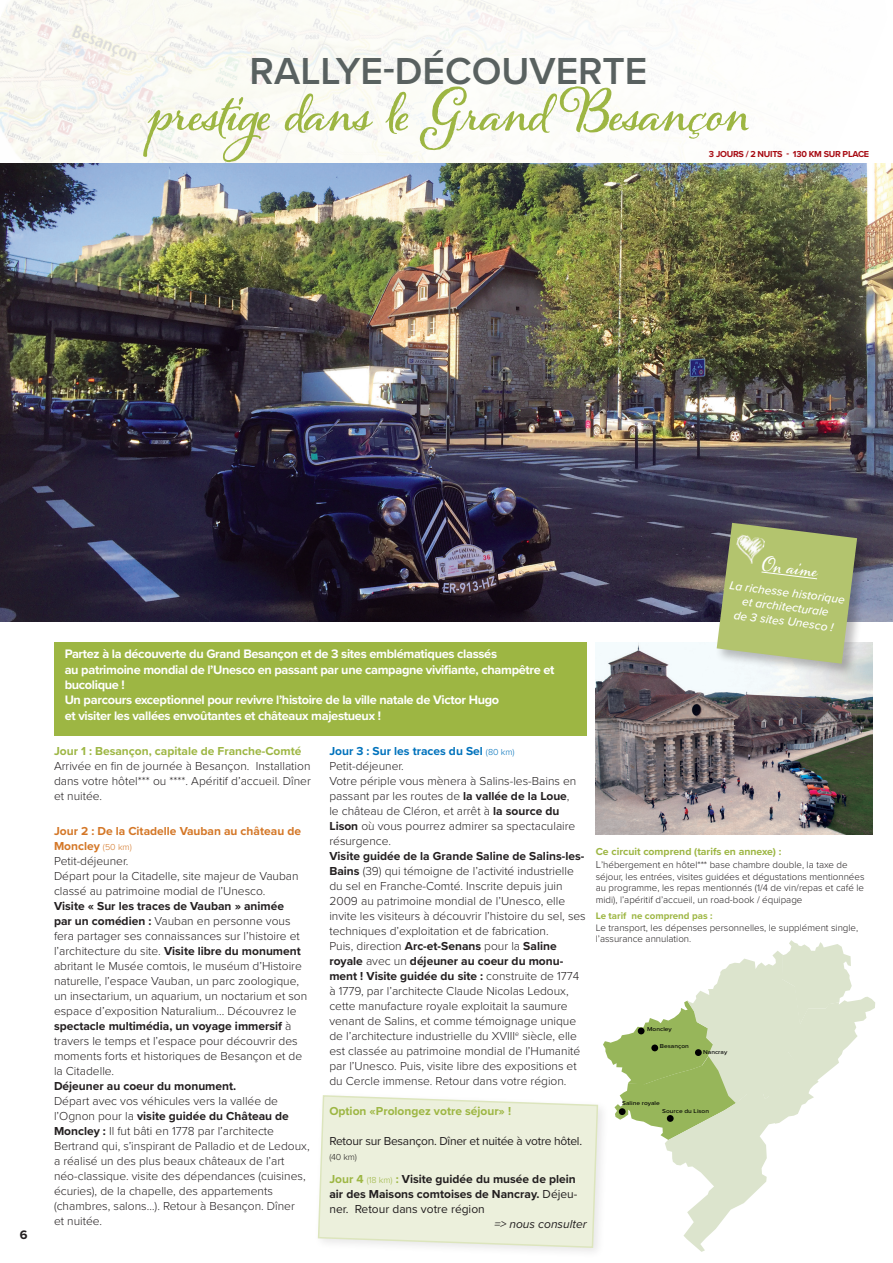
<style>
.page{position:relative;width:893px;height:1263px;background:#fff}
.page>*{position:absolute;margin:0;border:0;box-sizing:border-box;transform-origin:0 0}
.t1{font:700 52.5px "Alana";letter-spacing:-.015em;color:#9db643}
.t2{font:600 39px "Proxima Nova";color:#596160}
.t3{font:700 18px "Alana";color:#fff}
.t4{font:700 12.75px/15.3px "Proxima Nova";letter-spacing:-.025em;color:#fff}
.t5{font:700 12.75px "Proxima Nova";color:#231f20}
.t6{font:300 12px/15px "Proxima Nova";color:#231f20}
.t7{font:700 12px/15px "Proxima Nova";color:#231f20}
.t8{font:700 12px "Proxima Nova";color:#9db643}
.t9{font:italic 500 12px/14.4px "Proxima Nova";color:#fff;text-align:center}
.t10{font:12px "Proxima Nova";letter-spacing:-.02em;color:#231f20}
.t11{font:italic 12px "Proxima Nova";color:#231f20}
.t12{font:700 10.5px "Proxima Nova";color:#9db643}
.t13{font:300 9.75px/11.7px "Proxima Nova";color:#231f20}
.t14{font:700 9.75px "Proxima Nova";color:#9db643}
.t15{font:700 9px "Proxima Nova";letter-spacing:-.03em;color:#a70a12}
.t16{font:300 9px "Proxima Nova";color:#231f20}
.t17{font:500 5.85px "Proxima Nova";color:#000001;scale:1.13 1}
.s1{font-weight:700;color:#d47727}
.s2{font-size:9px;color:#d47727}
.s3{font-weight:700}
.s4{font-weight:700;color:#0072bc}
.s5{font-size:9px;color:#0072bc}
.s6{color:#9db643}
.s7{font-weight:300;font-size:9px;color:#9db643}
.s8{font-weight:400}
.s9{font-size:10.5px}
</style>
<div class="page">
<img style="left:0;top:0;width:677px;height:163px">
<div style="left:54px;top:642px;width:533px;height:93px;background:#9db643"></div>
<img style="left:596px;top:642px;width:276px;height:193px">
<img style="left:0;top:163px;width:893px;height:459px">
<div style="left:715px;top:521px;width:156px;height:156px;background:#231f20;opacity:.3"></div>
<svg style="left:717px;top:523px;width:140px;height:141px;background:#a9b674"></svg>
<img style="left:734px;top:534px;width:31px;height:31px">
<svg style="left:317px;top:940px;width:558px;height:312px"></svg>
<div style="left:651px;top:1044px;width:7px;height:7px;background:#000001;border-radius:50%"></div>
<div style="left:638px;top:1027px;width:7px;height:7px;background:#000001;border-radius:50%"></div>
<div style="left:619px;top:1108px;width:7px;height:7px;background:#000001;border-radius:50%"></div>
<div style="left:667px;top:1115px;width:7px;height:7px;background:#000001;border-radius:50%"></div>
<div style="left:695px;top:1049px;width:7px;height:7px;background:#000001;border-radius:50%"></div>
<h2 class="t2" style="left:250px;top:42px;width:399px">RALLYE-DÉCOUVERTE</h2>
<h1 class="t1" style="left:148px;top:81px;width:603px">prestige dans le Grand Besançon</h1>
<p class="t15" style="left:709px;top:147px;width:162px">3 JOURS / 2 NUITS - 130 KM SUR PLACE</p>
<p class="t5" style="left:20px;top:1225px;width:9px">6</p>
<p class="t4" style="left:65px;top:646px;width:491px">Partez à la découverte du Grand Besançon et de 3 sites emblématiques classés<br>au patrimoine mondial de l’Unesco en passant par une campagne vivifiante, champêtre et bucolique !<br>Un parcours exceptionnel pour revivre l’histoire de la ville natale de Victor Hugo<br>et visiter les vallées envoûtantes et châteaux majestueux !</p>
<h3 class="t3" style="left:764px;top:554px;width:57px;rotate:7deg">On aime</h3>
<p class="t9" style="left:730px;top:578px;width:118px;rotate:7deg">La richesse historique et architecturale<br>de 3 sites Unesco !</p>
<p class="t8" style="left:54px;top:742px;width:249px">Jour 1 : Besançon, capitale de Franche-Comté</p>
<p class="t6" style="left:54px;top:758px;width:258px;text-align:justify">Arrivée en fin de journée à Besançon. Installation dans votre hôtel*** ou ****. Apéritif d’accueil. Dîner et nuitée.</p>
<p class="t6" style="left:54px;top:822px;width:248px"><span class="s1">Jour 2 : De la Citadelle Vauban au château de<br>Moncley</span> <span class="s2">(50 km)<br></span>Petit-déjeuner.<br>Départ pour la Citadelle, site majeur de Vauban classé au patrimoine modial de l’Unesco.</p>
<p class="t6" style="left:54px;top:897px;width:255px"><span class="s3">Visite « Sur les traces de Vauban » animée<br>par un comédien :</span> Vauban en personne vous fera partager ses connaissances sur l’histoire et l’architecture du site. <span class="s3">Visite libre du monument </span>abritant le Musée comtois, le muséum d’Histoire naturelle, l’espace Vauban, un parc zoologique, un insectarium, un aquarium, un noctarium et son espace d’exposition Naturalium... Découvrez le <span class="s3">spectacle multimédia, un voyage immersif</span> à travers le temps et l’espace pour découvrir des moments forts et historiques de Besançon et de la Citadelle.</p>
<p class="t7" style="left:54px;top:1078px;width:184px">Déjeuner au coeur du monument.</p>
<p class="t6" style="left:54px;top:1092px;width:257px">Départ avec vos véhicules vers la vallée de l’Ognon pour la <span class="s3">visite guidée du Château de Moncley :</span> Il fut bâti en 1778 par l’architecte Bertrand qui, s’inspirant de Palladio et de Ledoux, a réalisé un des plus beaux châteaux de l’art néo-classique. visite des dépendances (cuisines, écuries), de la chapelle, des appartements (chambres, salons…). Retour à Besançon. Dîner<br>et nuitée.</p>
<p class="t6" style="left:329px;top:743px;width:249px"><span class="s4">Jour 3 : Sur les traces du Sel</span> <span class="s5">(80 km)<br></span>Petit-déjeuner.<br>Votre périple vous mènera à Salins-les-Bains en passant par les routes de <span class="s3">la vallée de la Loue</span>, le château de Cléron, et arrêt à <span class="s3">la source du Lison</span> où vous pourrez admirer sa spectaculaire résurgence.</p>
<p class="t6" style="left:329px;top:848px;width:258px"><span class="s3">Visite guidée de la Grande Saline de Salins-les-Bains</span> (39) qui témoigne de l’activité industrielle du sel en Franche-Comté. Inscrite depuis juin 2009 au patrimoine mondial de l’Unesco, elle invite les visiteurs à découvrir l’histoire du sel, ses techniques d’exploitation et de fabrication.<br>Puis, direction <span class="s3">Arc-et-Senans</span> pour la <span class="s3">Saline royale</span> avec un <span class="s3">déjeuner au coeur du monu&shy;ment ! Visite guidée du site :</span> construite de 1774 à 1779, par l’architecte Claude Nicolas Ledoux, cette manufacture royale exploitait la saumure venant de Salins, et comme témoignage unique de l’architecture industrielle du XVIII<sup>e</sup> siècle, elle est classée au patrimoine mondial de l’Humanité par l’Unesco. Puis, visite libre des expositions et du Cercle immense. Retour dans votre région.</p>
<p class="t8" style="left:329px;top:1102px;width:183px">Option «Prolongez votre séjour» !</p>
<p class="t10" style="left:329px;top:1132px;width:254px">Retour sur Besançon. Dîner et nuitée à votre hôtel.</p>
<p class="t16" style="left:329px;top:1150px;width:29px">(40 km)</p>
<p class="t7" style="left:329px;top:1171px;width:250px"><span class="s6">Jour 4</span> <span class="s7">(18 km)</span> <span class="s6">:</span> Visite guidée du musée de plein air des Maisons comtoises de Nancray. <span class="s8">Déjeu&shy;ner. Retour dans votre région</span></p>
<p class="t11" style="left:494px;top:1215px;width:94px">=&gt; nous consulter</p>
<p class="t12" style="left:596px;top:844px;width:187px">Ce circuit comprend (tarifs en annexe) :</p>
<p class="t13" style="left:596px;top:858px;width:270px"><span class="s9">L</span>’hébergement en hôtel*** base chambre double, la taxe de séjour, les entrées, visites guidées et dégustations mentionnées au programme, les repas mentionnés (1/4 de vin/repas et café le midi), l’apéritif d’accueil, un road-book / équipage</p>
<p class="t14" style="left:596px;top:908px;width:118px">Le tarif ne comprend pas :</p>
<p class="t13" style="left:596px;top:921px;width:264px">Le transport, les dépenses personnelles, le supplément single, l’assurance annulation.</p>
<p class="t17" style="left:647px;top:1025px;width:23px">Moncley</p>
<p class="t17" style="left:660px;top:1041px;width:27px">Besançon</p>
<p class="t17" style="left:703px;top:1047px;width:23px">Nancray</p>
<p class="t17" style="left:622px;top:1099px;width:35px">Saline royale</p>
<p class="t17" style="left:662px;top:1106px;width:43px">Source du Lison</p>
</div>
